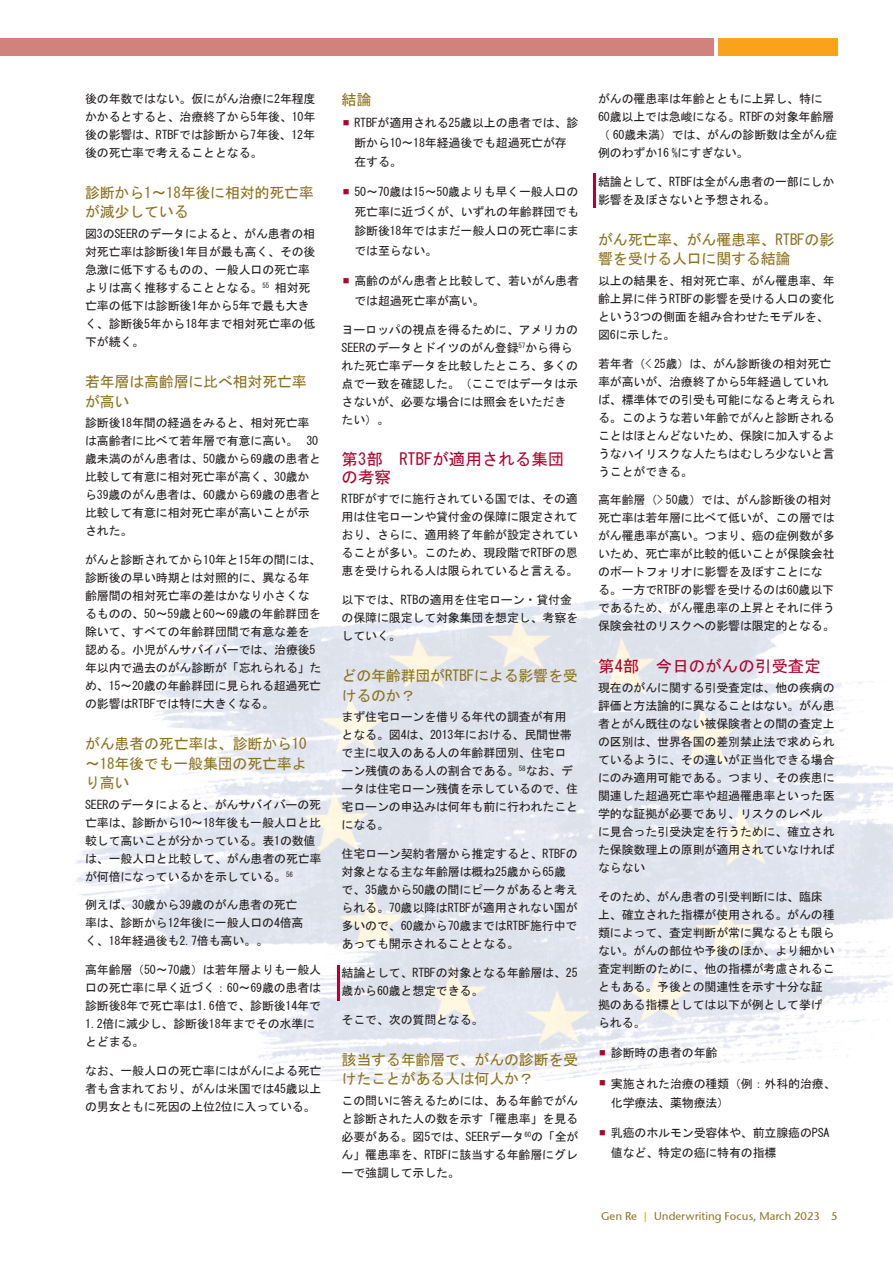
<style>
.page{position:relative;width:893px;height:1263px;background:#fff}
.page>*{position:absolute;margin:0;border:0;box-sizing:border-box;transform-origin:0 0}
.Artikel_Subheadline{font:16.5px/18px "MS Gothic";color:#ac062f}
.Artikel_Sub_Subheadl{font:15px/19.5px "MS Gothic";letter-spacing:-.015em;color:#8c721f}
.Artikel_Fließtext{font:12px/18px "MS Gothic";letter-spacing:-.015em;color:#231f20}
.t1{font:11.25px "Stone Sans GC Re";color:#8c721f}
.s1{color:#f9a21c}
</style>
<div class="page">
<div style="left:718px;top:38px;width:120px;height:17px;background:#f9a21c"></div>
<div style="left:0;top:38px;width:714px;height:17px;background:#d2827c"></div>
<img style="left:76px;top:595px;width:817px;height:488px">
<hr style="left:337px;top:965px;width:3px;height:35px;background:#ac062f">
<hr style="left:593px;top:173px;width:2px;height:34px;background:#ac062f">
<svg style="left:600px;top:1050px;width:5px;height:5px"></svg>
<svg style="left:600px;top:1080px;width:5px;height:3px"></svg>
<p class="Artikel_Fließtext" style="left:85px;top:89px;width:232px;text-align:justify">後の年数ではない。仮にがん治療に2年程度かかるとすると、治療終了から5年後、10年後の影響は、RTBFでは診断から7年後、12年後の死亡率で考えることとなる。</p>
<p class="Artikel_Sub_Subheadl" style="left:85px;top:183px;width:230px">診断から1～18年後に相対的死亡率が減少している</p>
<p class="Artikel_Fließtext" style="left:85px;top:225px;width:232px">図3のSEERのデータによると、がん患者の相対死亡率は診断後1年目が最も高く、その後急激に低下するものの、一般人口の死亡率よりは高く推移することとなる。<sup>55</sup> 相対死亡率の低下は診断後1年から5年で最も大きく、診断後5年から18年まで相対死亡率の低下が続く。</p>
<p class="Artikel_Sub_Subheadl" style="left:85px;top:372px;width:223px">若年層は高齢層に比べ相対死亡率が高い</p>
<p class="Artikel_Fließtext" style="left:85px;top:414px;width:238px">診断後18年間の経過をみると、相対死亡率は高齢者に比べて若年層で有意に高い。 30歳未満のがん患者は、50歳から69歳の患者と比較して有意に相対死亡率が高く、30歳から39歳のがん患者は、60歳から69歳の患者と比較して有意に相対死亡率が高いことが示された。</p>
<p class="Artikel_Fließtext" style="left:85px;top:551px;width:238px">がんと診断されてから10年と15年の間には、診断後の早い時期とは対照的に、異なる年齢層間の相対死亡率の差はかなり小さくなるものの、50～59歳と60～69歳の年齢群団を除いて、すべての年齢群団間で有意な差を認める。小児がんサバイバーでは、治療後5年以内で過去のがん診断が「忘れられる」ため、15～20歳の年齢群団に見られる超過死亡の影響はRTBFでは特に大きくなる。</p>
<p class="Artikel_Sub_Subheadl" style="left:85px;top:734px;width:223px;text-align:justify">がん患者の死亡率は、診断から10〜18年後でも一般集団の死亡率より高い</p>
<p class="Artikel_Fließtext" style="left:85px;top:795px;width:238px">SEERのデータによると、がんサバイバーの死亡率は、診断から10〜18年後も一般人口と比較して高いことが分かっている。表1の数値は、一般人口と比較して、がん患者の死亡率が何倍になっているかを示している。<sup>56</sup></p>
<p class="Artikel_Fließtext" style="left:85px;top:896px;width:220px">例えば、30歳から39歳のがん患者の死亡率は、診断から12年後に一般人口の4倍高く、18年経過後も2.7倍も高い。。</p>
<p class="Artikel_Fließtext" style="left:85px;top:961px;width:238px">高年齢層（50〜70歳）は若年層よりも一般人口の死亡率に早く近づく：60〜69歳の患者は診断後8年で死亡率は1.6倍で、診断後14年で<br>1.2倍に減少し、診断後18年までその水準にとどまる。</p>
<p class="Artikel_Fließtext" style="left:85px;top:1062px;width:238px;text-align:justify">なお、一般人口の死亡率にはがんによる死亡者も含まれており、がんは米国では45歳以上の男女ともに死因の上位2位に入っている。</p>
<p class="Artikel_Sub_Subheadl" style="left:342px;top:90px;width:31px">結論</p>
<p class="Artikel_Fließtext" style="left:354px;top:113px;width:226px;line-height:19.5px">RTBFが適用される25歳以上の患者では、診断から10〜18年経過後でも超過死亡が存在する。</p>
<p class="Artikel_Fließtext" style="left:354px;top:182px;width:226px;line-height:19.5px;text-align:justify">50～70歳は15～50歳よりも早く一般人口の死亡率に近づくが、いずれの年齢群団でも診断後18年ではまだ一般人口の死亡率にまでは至らない。</p>
<p class="Artikel_Fließtext" style="left:354px;top:271px;width:226px;line-height:19.5px">高齢のがん患者と比較して、若いがん患者では超過死亡率が高い。</p>
<p class="Artikel_Fließtext" style="left:342px;top:320px;width:238px">ヨーロッパの視点を得るために、アメリカの<br>SEERのデータとドイツのがん登録<sup>57</sup>から得られた死亡率データを比較したところ、多くの点で一致を確認した。（ここではデータは示さないが、必要な場合には照会をいただきたい）。</p>
<p class="Artikel_Subheadline" style="left:342px;top:450px;width:224px">第3部　RTBFが適用される集団の考察</p>
<p class="Artikel_Fließtext" style="left:342px;top:490px;width:238px;text-align:justify">RTBFがすでに施行されている国では、その適用は住宅ローンや貸付金の保障に限定されており、さらに、適用終了年齢が設定されていることが多い。このため、現段階でRTBFの恩恵を受けられる人は限られていると言える。</p>
<p class="Artikel_Fließtext" style="left:342px;top:591px;width:238px">以下では、RTBの適用を住宅ローン・貸付金の保障に限定して対象集団を想定し、考察をしていく。</p>
<p class="Artikel_Sub_Subheadl" style="left:342px;top:666px;width:238px">どの年齢群団がRTBFによる影響を受けるのか？</p>
<p class="Artikel_Fließtext" style="left:342px;top:708px;width:238px">まず住宅ローンを借りる年代の調査が有用となる。図4は、2013年における、民間世帯で主に収入のある人の年齢群団別、住宅ローン残債のある人の割合である。<sup>58</sup>なお、データは住宅ローン残債を示しているので、住宅ローンの申込みは何年も前に行われたことになる。</p>
<p class="Artikel_Fließtext" style="left:342px;top:845px;width:238px">住宅ローン契約者層から推定すると、RTBFの対象となる主な年齢層は概ね25歳から65歳で、35歳から50歳の間にピークがあると考えられる。70歳以降はRTBFが適用されない国が多いので、60歳から70歳まではRTBF施行中であっても開示されることとなる。</p>
<p class="Artikel_Fließtext" style="left:342px;top:963px;width:238px">結論として、RTBFの対象となる年齢層は、25歳から60歳と想定できる。</p>
<p class="Artikel_Fließtext" style="left:342px;top:1010px;width:144px">そこで、次の質問となる。</p>
<p class="Artikel_Sub_Subheadl" style="left:342px;top:1050px;width:238px">該当する年齢層で、がんの診断を受けたことがある人は何人か？</p>
<p class="Artikel_Fließtext" style="left:342px;top:1091px;width:239px;text-align:justify">この問いに答えるためには、ある年齢でがんと診断された人の数を示す「罹患率」を見る必要がある。図5では、SEERデータ<sup>60</sup>の「全がん」罹患率を、RTBFに該当する年齢層にグレーで強調して示した。</p>
<p class="Artikel_Fließtext" style="left:598px;top:89px;width:241px">がんの罹患率は年齢とともに上昇し、特に<br>60歳以上では急峻になる。RTBFの対象年齢層（ 60歳未満）では、がんの診断数は全がん症例のわずか16 %にすぎない。</p>
<p class="Artikel_Fließtext" style="left:598px;top:172px;width:238px">結論として、RTBFは全がん患者の一部にしか影響を及ぼさないと予想される。</p>
<p class="Artikel_Sub_Subheadl" style="left:598px;top:230px;width:238px">がん死亡率、がん罹患率、RTBFの影響を受ける人口に関する結論</p>
<p class="Artikel_Fließtext" style="left:598px;top:271px;width:238px">以上の結果を、相対死亡率、がん罹患率、年齢上昇に伴うRTBFの影響を受ける人口の変化という3つの側面を組み合わせたモデルを、図6に示した。</p>
<p class="Artikel_Fließtext" style="left:598px;top:354px;width:238px">若年者（&lt; 25歳）は、がん診断後の相対死亡率が高いが、治療終了から5年経過していれば、標準体での引受も可能になると考えられる。このような若い年齢でがんと診断されることはほとんどないため、保険に加入するようなハイリスクな人たちはむしろ少ないと言うことができる。</p>
<p class="Artikel_Fließtext" style="left:598px;top:491px;width:238px">高年齢層（&gt; 50歳）では、がん診断後の相対死亡率は若年層に比べて低いが、この層ではがん罹患率が高い。つまり、癌の症例数が多いため、死亡率が比較的低いことが保険会社のポートフォリオに影響を及ぼすことになる。一方でRTBFの影響を受けるのは60歳以下であるため、がん罹患率の上昇とそれに伴う保険会社のリスクへの影響は限定的となる。</p>
<p class="Artikel_Subheadline" style="left:598px;top:657px;width:224px">第4部　今日のがんの引受査定</p>
<p class="Artikel_Fließtext" style="left:598px;top:679px;width:238px">現在のがんに関する引受査定は、他の疾病の評価と方法論的に異なることはない。がん患者とがん既往のない被保険者との間の査定上の区別は、世界各国の差別禁止法で求められているように、その違いが正当化できる場合にのみ適用可能である。つまり、その疾患に関連した超過死亡率や超過罹患率といった医学的な証拠が必要であり、リスクのレベルに見合った引受決定を行うために、確立された保険数理上の原則が適用されていなければならない</p>
<p class="Artikel_Fließtext" style="left:598px;top:887px;width:238px">そのため、がん患者の引受判断には、臨床上、確立された指標が使用される。がんの種類によって、査定判断が常に異なるとも限らない。がんの部位や予後のほか、より細かい査定判断のために、他の指標が考慮されることもある。予後との関連性を示す十分な証拠のある指標としては以下が例として挙げられる。</p>
<p class="Artikel_Fließtext" style="left:611px;top:1044px;width:108px">診断時の患者の年齢</p>
<p class="Artikel_Fließtext" style="left:611px;top:1073px;width:226px;line-height:19.5px">実施された治療の種類（例：外科的治療、化学療法、薬物療法）</p>
<p class="Artikel_Fließtext" style="left:611px;top:1123px;width:220px;line-height:19.5px">乳癌のホルモン受容体や、前立腺癌のPSA値など、特定の癌に特有の指標</p>
<p class="t1" style="left:601px;top:1209px;width:238px">Gen Re <span class="s1">|</span> Underwriting Focus, March 2023 5</p>
</div>
